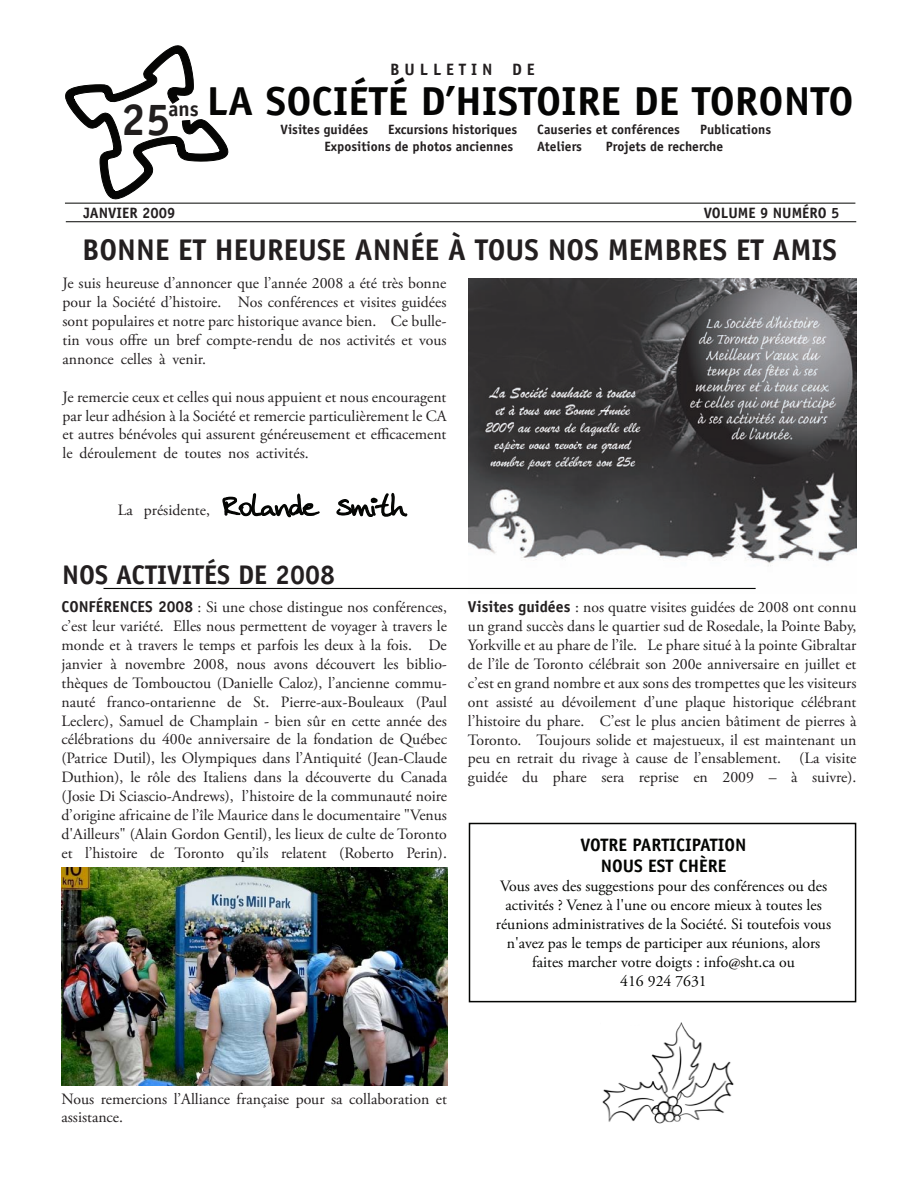
<style>
.page{position:relative;width:918px;height:1188px;background:#fff}
.page>*{position:absolute;margin:0;border:0;box-sizing:border-box;transform-origin:0 0}
.t1{font:700 40.5px "Officina Sans";color:#050504;scale:1.05 1}
.t2{font:700 30px "Officina Sans";color:#231f20}
.t3{font:700 27px "Officina Sans";color:#231f20}
.t4{font:24px "Anke Hand";color:#040503}
.t5{font:700 21px "Officina Sans";color:#211e1e}
.t6{font:700 18px/21.6px "Officina Sans";color:#040503;text-align:center}
.t7{font:700 16.5px "Officina Sans";color:#231f20}
.t8{font:15.75px/18.9px "Adobe Garamond Pro";color:#231f20;text-align:justify}
.t9{font:15.75px/18.9px "Adobe Garamond Pro";color:#040503;text-align:center}
.t10{font:700 15px "Officina Sans";color:#231f20}
.t11{font:700 13.5px "Officina Sans";color:#231f20}
.s1{font-size:45px}
.s2{font-family:"Officina Sans";font-weight:700}
</style>
<div class="page">
<svg style="left:66px;top:46px;width:162px;height:153px"></svg>
<svg style="left:222px;top:493px;width:98px;height:25px"></svg>
<svg style="left:336px;top:492px;width:72px;height:25px"></svg>
<img style="left:468px;top:278px;width:388px;height:312px">
<hr style="left:103px;top:588px;width:653px;height:1px;background:#040503">
<img style="left:62px;top:867px;width:386px;height:218px">
<div style="left:469px;top:823px;width:387px;height:179px;border:2px solid #040503"></div>
<img style="left:602px;top:1023px;width:132px;height:101px">
<p class="t5" style="left:121px;top:95px;width:80px"><span class="s1">25</span>ans</p>
<p class="t7" style="left:390px;top:60px;width:146px">B U L L E T I N D E</p>
<p class="t1" style="left:207px;top:76px;width:617px">LA SOCIÉTÉ D’HISTOIRE DE TORONTO</p>
<p class="t11" style="left:281px;top:121px;width:89px">Visites guidées</p>
<p class="t11" style="left:388px;top:121px;width:131px">Excursions historiques</p>
<p class="t11" style="left:537px;top:121px;width:144px">Causeries et conférences</p>
<p class="t11" style="left:700px;top:121px;width:73px">Publications</p>
<p class="t11" style="left:324px;top:138px;width:190px">Expositions de photos anciennes</p>
<p class="t11" style="left:537px;top:138px;width:46px">Ateliers</p>
<p class="t11" style="left:606px;top:138px;width:119px">Projets de recherche</p>
<p class="t10" style="left:84px;top:203px;width:93px">JANVIER 2009</p>
<p class="t10" style="left:704px;top:203px;width:137px">VOLUME 9 NUMÉRO 5</p>
<p class="t2" style="left:82px;top:231px;width:756px">BONNE ET HEUREUSE ANNÉE À TOUS NOS MEMBRES ET AMIS</p>
<p class="t8" style="left:62px;top:274px;width:386px">Je suis heureuse d’annoncer que l’année 2008 a été très bonne pour la Société d’histoire. Nos conférences et visites guidées sont populaires et notre parc historique avance bien. Ce bulle&shy;tin vous offre un bref compte-rendu de nos activités et vous annonce celles à venir.</p>
<p class="t8" style="left:62px;top:388px;width:386px">Je remercie ceux et celles qui nous appuient et nous encouragent par leur adhésion à la Société et remercie particulièrement le CA et autres bénévoles qui assurent généreusement et efficacement le déroulement de toutes nos activités.</p>
<p class="t8" style="left:118px;top:501px;width:94px">La présidente,</p>
<p class="t4" style="left:223px;top:492px;width:184px">Rolande Smith</p>
<p class="t3" style="left:62px;top:558px;width:274px">NOS ACTIVITÉS DE 2008</p>
<p class="t8" style="left:62px;top:598px;width:387px"><span class="s2">CONFÉRENCES 2008</span> : Si une chose distingue nos conférences, c’est leur variété. Elles nous permettent de voyager à travers le monde et à travers le temps et parfois les deux à la fois. De janvier à novembre 2008, nous avons découvert les biblio&shy;thèques de Tombouctou (Danielle Caloz), l’ancienne commu&shy;nauté franco-ontarienne de St. Pierre-aux-Bouleaux (Paul Leclerc), Samuel de Champlain - bien sûr en cette année des célébrations du 400e anniversaire de la fondation de Québec (Patrice Dutil), les Olympiques dans l’Antiquité (Jean-Claude Duthion), le rôle des Italiens dans la découverte du Canada (Josie Di Sciascio-Andrews), l’histoire de la communauté noire d’origine africaine de l’île Maurice dans le documentaire "Venus d'Ailleurs" (Alain Gordon Gentil), les lieux de culte de Toronto et l’histoire de Toronto qu’ils relatent (Roberto Perin).</p>
<p class="t8" style="left:468px;top:598px;width:390px"><span class="s2">Visites guidées</span> : nos quatre visites guidées de 2008 ont connu un grand succès dans le quartier sud de Rosedale, la Pointe Baby, Yorkville et au phare de l’île. Le phare situé à la pointe Gibraltar de l’île de Toronto célébrait son 200e anniversaire en juillet et c’est en grand nombre et aux sons des trompettes que les visiteurs ont assisté au dévoilement d’une plaque historique célébrant l’histoire du phare. C’est le plus ancien bâtiment de pierres à Toronto. Toujours solide et majestueux, il est maintenant un peu en retrait du rivage à cause de l’ensablement. (La visite guidée du phare sera reprise en 2009 – à suivre).</p>
<p class="t6" style="left:581px;top:834px;width:168px">VOTRE PARTICIPATION<br>NOUS EST CHÈRE</p>
<p class="t9" style="left:496px;top:877px;width:337px">Vous aves des suggestions pour des conférences ou des activités ? Venez à l'une ou encore mieux à toutes les réunions administratives de la Société. Si toutefois vous n'avez pas le temps de participer aux réunions, alors faites marcher votre doigts : info@sht.ca ou<br>416 924 7631</p>
<p class="t8" style="left:62px;top:1090px;width:387px">Nous remercions l’Alliance française pour sa collaboration et assistance.</p>
</div>
